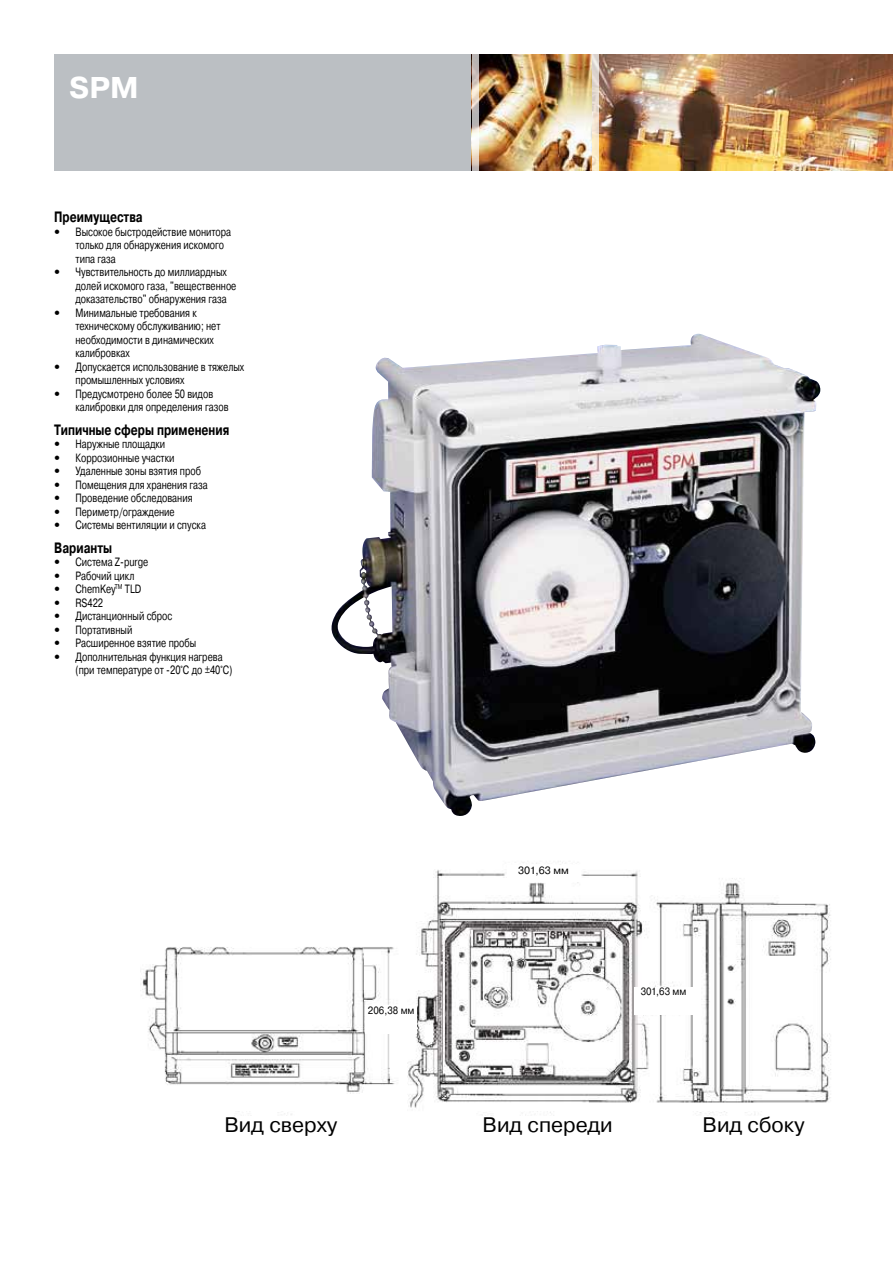
<style>
.page{position:relative;width:893px;height:1263px;background:#fff}
.page>*{position:absolute;margin:0;border:0;box-sizing:border-box;transform-origin:0 0}
.t1{font:30px "Pragmatica Bold OR";color:#fff}
.t2{font:21px "Pragmatica Book OR";color:#000}
.t3{font:15px "Pragmatica Bold OR";color:#000;scale:.75 1}
.t4{font:12px/13.5px "Pragmatica Book OR";color:#000;scale:.75 1}
.t5{font:10.5px "Pragmatica Book OR";color:#000;scale:.9 1}
.t6{font:10.5px "Pragmatica Book OR";color:#000}
.s1{font-family:"Helvetica Neue LT";font-weight:300;font-stretch:condensed}
</style>
<div class="page">
<div style="left:54px;top:54px;width:839px;height:116px;background:#bbbfc3"></div>
<img style="left:478px;top:54px;width:415px;height:116px">
<svg style="left:592px;top:54px;width:6px;height:117px"></svg>
<img style="left:331px;top:334px;width:490px;height:482px">
<img style="left:142px;top:861px;width:689px;height:254px">
<svg style="left:472px;top:54px;width:6px;height:117px"></svg>
<div style="left:365px;top:1006px;width:52px;height:28px;background:#fff"></div>
<div style="left:507px;top:866px;width:73px;height:16px;background:#fff"></div>
<div style="left:634px;top:987px;width:59px;height:28px;background:#fff"></div>
<h1 class="t1" style="left:69px;top:71px;width:71px">SPM</h1>
<p class="t3" style="left:54px;top:209px;width:120px">Преимущества</p>
<p class="t4" style="left:75px;top:225px;width:209px;text-indent:-21px"><span class="s1">•</span> Высокое быстродействие монитора только для обнаружения искомого типа газа</p>
<p class="t4" style="left:75px;top:265px;width:216px;text-indent:-21px"><span class="s1">•</span> Чувствительность до миллиардных долей искомого газа, "вещественное доказательство" обнаружения газа</p>
<p class="t4" style="left:75px;top:306px;width:195px;text-indent:-21px"><span class="s1">•</span> Минимальные требования к техническому обслуживанию; нет необходимости в динамических калибровках</p>
<p class="t4" style="left:75px;top:360px;width:227px;text-indent:-21px"><span class="s1">•</span> Допускается использование в тяжелых промышленных условиях</p>
<p class="t4" style="left:75px;top:387px;width:206px;text-indent:-21px"><span class="s1">•</span> Предусмотрено более 50 видов калибровки для определения газов</p>
<p class="t3" style="left:54px;top:421px;width:235px">Типичные сферы применения</p>
<p class="t4" style="left:54px;top:437px;width:150px"><span class="s1">•</span> Наружные площадки</p>
<p class="t4" style="left:54px;top:451px;width:162px"><span class="s1">•</span> Коррозионные участки</p>
<p class="t4" style="left:54px;top:464px;width:197px"><span class="s1">•</span> Удаленные зоны взятия проб</p>
<p class="t4" style="left:54px;top:478px;width:206px"><span class="s1">•</span> Помещения для хранения газа</p>
<p class="t4" style="left:54px;top:491px;width:186px"><span class="s1">•</span> Проведение обследования</p>
<p class="t4" style="left:54px;top:505px;width:162px"><span class="s1">•</span> Периметр/ограждение</p>
<p class="t4" style="left:54px;top:518px;width:204px"><span class="s1">•</span> Системы вентиляции и спуска</p>
<p class="t3" style="left:54px;top:539px;width:79px">Варианты</p>
<p class="t4" style="left:54px;top:555px;width:127px"><span class="s1">•</span> Система Z-purge</p>
<p class="t4" style="left:54px;top:569px;width:108px"><span class="s1">•</span> Рабочий цикл</p>
<p class="t4" style="left:54px;top:582px;width:118px"><span class="s1">•</span> ChemKey<sup>TM</sup> TLD</p>
<p class="t4" style="left:54px;top:596px;width:67px"><span class="s1">•</span> RS422</p>
<p class="t4" style="left:54px;top:609px;width:159px"><span class="s1">•</span> Дистанционный сброс</p>
<p class="t4" style="left:54px;top:623px;width:106px"><span class="s1">•</span> Портативный</p>
<p class="t4" style="left:54px;top:636px;width:191px"><span class="s1">•</span> Расширенное взятие пробы</p>
<p class="t4" style="left:75px;top:650px;width:211px;text-indent:-21px"><span class="s1">•</span> Дополнительная функция нагрева (при температуре от -20°C до ±40°C)</p>
<p class="t5" style="left:368px;top:1004px;width:53px">206,38 мм</p>
<p class="t6" style="left:518px;top:864px;width:52px">301,63 мм</p>
<p class="t5" style="left:641px;top:986px;width:52px">301,63 мм</p>
<h2 class="t2" style="left:224px;top:1113px;width:114px">Вид сверху</h2>
<h2 class="t2" style="left:482px;top:1113px;width:132px">Вид спереди</h2>
<h2 class="t2" style="left:702px;top:1113px;width:103px">Вид сбоку</h2>
</div>
